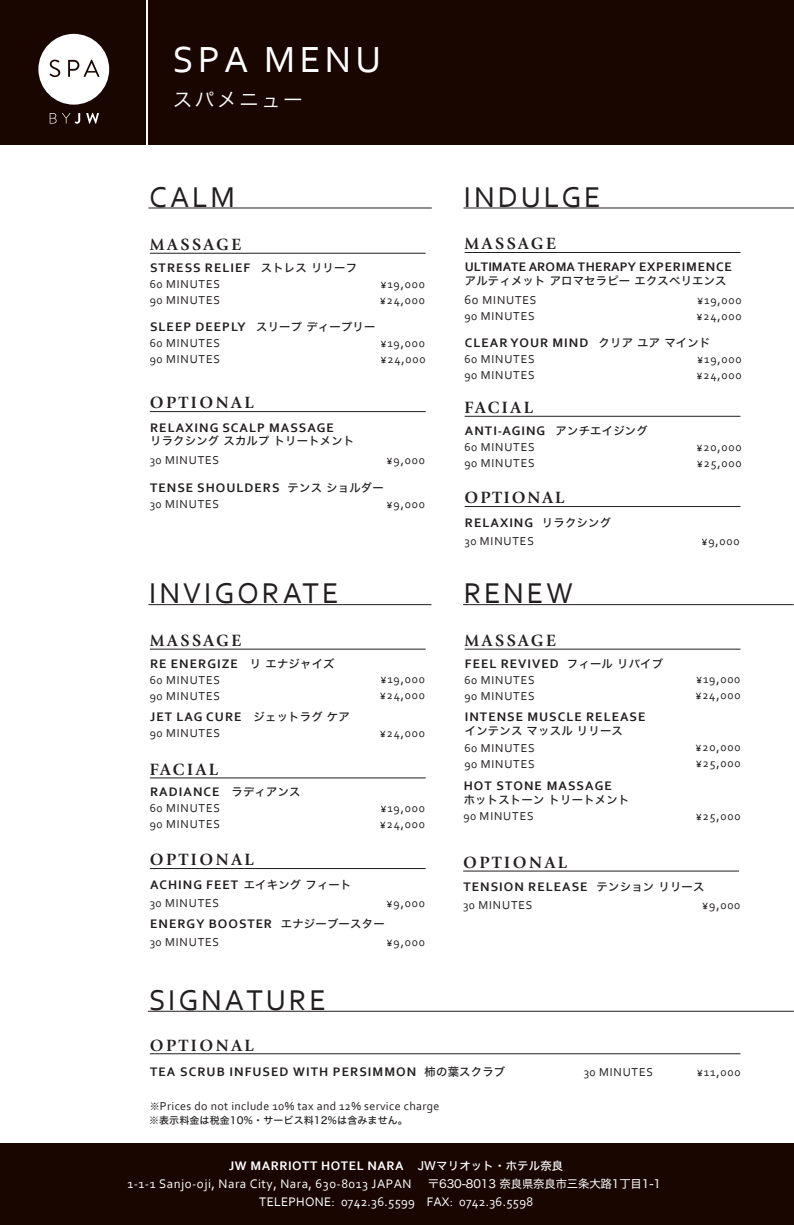
<style>
.page{position:relative;width:794px;height:1225px;background:#fff}
.page>*{position:absolute;margin:0;border:0;box-sizing:border-box;transform-origin:0 0}
.t1{font:38px "Corbel";letter-spacing:.11em;color:#fff}
.t2{font:30px "Corbel";letter-spacing:.09em;color:#231f20}
.t3{font:19.8px "Hira Kaku Std W3";letter-spacing:.11em;color:#fff}
.t4{font:700 17px "Giovanni";letter-spacing:.15em;color:#231f20}
.t5{font:700 17px "Giovanni";letter-spacing:.115em;color:#231f20}
.t6{font:700 13px "Corbel";letter-spacing:.08em;color:#231f20}
.t7{font:13px/18px "Corbel";letter-spacing:.03em;color:#fff}
.t8{font:700 13px "Corbel";color:#231f20}
.t9{font:12px/16px "Corbel";letter-spacing:.07em;color:#231f20}
.t10{font:12px "Corbel";letter-spacing:.03em;color:#231f20}
.t11{font:11.4px "Hira Kaku Std W5";letter-spacing:.02em;color:#231f20}
.t12{font:11.4px "Hira Kaku Std W4";letter-spacing:-.01em;color:#fff}
.t13{font:10px "Hira Kaku Std W5";letter-spacing:.02em;color:#231f20}
.s1{font-family:"Hira Kaku Std W5";font-weight:400;font-size:11.4px}
.s2{font-size:13px}
.s3{font-family:"Hira Kaku Std W5";font-size:10px}
.s4{font-weight:700}
.s5{font-family:"Hira Kaku Std W5";font-size:11.4px}
</style>
<div class="page">
<div style="left:0;top:1143px;width:794px;height:81px;background:#190601"></div>
<div style="left:148px;top:0;width:646px;height:144px;background:#190601"></div>
<div style="left:0;top:0;width:146px;height:144px;background:#190601"></div>
<svg style="left:50px;top:113px;width:30px;height:11px"></svg>
<svg style="left:86px;top:113px;width:13px;height:11px"></svg>
<svg style="left:38px;top:34px;width:71px;height:71px"></svg>
<hr style="left:463px;top:207px;width:331px;height:1px;background:#231f20">
<hr style="left:464px;top:252px;width:276px;height:1px;background:#231f20">
<hr style="left:464px;top:416px;width:276px;height:1px;background:#231f20">
<hr style="left:150px;top:649px;width:276px;height:1px;background:#231f20">
<hr style="left:150px;top:777px;width:276px;height:1px;background:#231f20">
<hr style="left:148px;top:604px;width:283px;height:1px;background:#231f20">
<hr style="left:463px;top:604px;width:330px;height:1px;background:#231f20">
<hr style="left:148px;top:207px;width:284px;height:1px;background:#231f20">
<hr style="left:150px;top:253px;width:276px;height:1px;background:#231f20">
<hr style="left:150px;top:411px;width:276px;height:1px;background:#231f20">
<hr style="left:464px;top:649px;width:276px;height:1px;background:#231f20">
<hr style="left:464px;top:506px;width:276px;height:1px;background:#231f20">
<hr style="left:150px;top:868px;width:276px;height:1px;background:#231f20">
<hr style="left:150px;top:1053px;width:590px;height:1px;background:#231f20">
<hr style="left:463px;top:870px;width:276px;height:1px;background:#231f20">
<hr style="left:148px;top:1011px;width:646px;height:1px;background:#231f20">
<h1 class="t1" style="left:173px;top:36px;width:210px">SPA MENU</h1>
<h3 class="t3" style="left:173px;top:84px;width:132px">スパメニュー</h3>
<h2 class="t2" style="left:149px;top:178px;width:88px">CALM</h2>
<h3 class="t4" style="left:150px;top:235px;width:93px">MASSAGE</h3>
<p class="t6" style="left:150px;top:259px;width:208px">STRESS RELIEF <span class="s1">ストレス リリーフ</span></p>
<p class="t9" style="left:150px;top:275px;width:72px">60 MINUTES</p>
<p class="t9" style="left:380px;top:275px;width:46px">¥19,000</p>
<p class="t9" style="left:150px;top:291px;width:72px">90 MINUTES</p>
<p class="t9" style="left:380px;top:291px;width:47px">¥24,000</p>
<p class="t6" style="left:150px;top:318px;width:227px">SLEEP DEEPLY <span class="s1">スリープ ディープリー</span></p>
<p class="t9" style="left:150px;top:334px;width:72px">60 MINUTES</p>
<p class="t9" style="left:380px;top:334px;width:46px">¥19,000</p>
<p class="t9" style="left:150px;top:350px;width:72px">90 MINUTES</p>
<p class="t9" style="left:380px;top:350px;width:47px">¥24,000</p>
<h3 class="t4" style="left:150px;top:393px;width:105px">OPTIONAL</h3>
<p class="t6" style="left:150px;top:419px;width:185px">RELAXING SCALP MASSAGE</p>
<p class="t11" style="left:150px;top:432px;width:206px">リラクシング スカルプ トリートメント</p>
<p class="t6" style="left:150px;top:479px;width:235px">TENSE SHOULDERS <span class="s1">テンス ショルダー</span></p>
<p class="t9" style="left:150px;top:451px;width:71px">30 MINUTES</p>
<p class="t9" style="left:386px;top:451px;width:40px">¥9,000</p>
<p class="t9" style="left:150px;top:495px;width:71px">30 MINUTES</p>
<p class="t9" style="left:386px;top:495px;width:40px">¥9,000</p>
<h2 class="t2" style="left:464px;top:178px;width:139px">INDULGE</h2>
<h3 class="t4" style="left:464px;top:234px;width:93px">MASSAGE</h3>
<p class="t8" style="left:465px;top:258px;width:268px">ULTIMATE AROMA THERAPY EXPERIMENCE</p>
<p class="t11" style="left:465px;top:272px;width:263px">アルティメット アロマセラピー エクスペリエンス</p>
<p class="t9" style="left:464px;top:292px;width:73px"><span class="s2">60</span> MINUTES</p>
<p class="t9" style="left:697px;top:292px;width:46px">¥19,000</p>
<p class="t9" style="left:464px;top:308px;width:72px">90 MINUTES</p>
<p class="t9" style="left:696px;top:308px;width:47px">¥24,000</p>
<p class="t6" style="left:465px;top:334px;width:247px">CLEAR YOUR MIND <span class="s1">クリア ユア マインド</span></p>
<p class="t9" style="left:464px;top:350px;width:72px">60 MINUTES</p>
<p class="t9" style="left:697px;top:350px;width:46px">¥19,000</p>
<p class="t9" style="left:464px;top:366px;width:72px">90 MINUTES</p>
<p class="t9" style="left:696px;top:366px;width:47px">¥24,000</p>
<h3 class="t4" style="left:464px;top:398px;width:70px">FACIAL</h3>
<p class="t6" style="left:465px;top:422px;width:184px">ANTI-AGING <span class="s1">アンチエイジング</span></p>
<p class="t9" style="left:464px;top:438px;width:72px">60 MINUTES</p>
<p class="t9" style="left:696px;top:438px;width:47px">¥20,000</p>
<p class="t9" style="left:464px;top:454px;width:72px">90 MINUTES</p>
<p class="t9" style="left:697px;top:454px;width:46px">¥25,000</p>
<h3 class="t5" style="left:464px;top:488px;width:101px">OPTIONAL</h3>
<p class="t9" style="left:464px;top:532px;width:71px">30 MINUTES</p>
<p class="t9" style="left:701px;top:532px;width:40px">¥9,000</p>
<p class="t6" style="left:465px;top:514px;width:148px">RELAXING <span class="s1">リラクシング</span></p>
<h2 class="t2" style="left:149px;top:575px;width:191px">INVIGORATE</h2>
<h3 class="t4" style="left:150px;top:630px;width:93px">MASSAGE</h3>
<p class="t6" style="left:150px;top:655px;width:186px">RE ENERGIZE <span class="s1">リ エナジャイズ</span></p>
<p class="t9" style="left:150px;top:671px;width:72px">60 MINUTES<br>90 MINUTES</p>
<p class="t6" style="left:150px;top:709px;width:201px">JET LAG CURE <span class="s1">ジェットラグ ケア</span></p>
<p class="t9" style="left:150px;top:725px;width:72px">90 MINUTES</p>
<h3 class="t4" style="left:150px;top:759px;width:70px">FACIAL</h3>
<p class="t6" style="left:150px;top:784px;width:152px">RADIANCE <span class="s1">ラディアンス</span></p>
<p class="t9" style="left:150px;top:800px;width:72px">60 MINUTES<br>90 MINUTES</p>
<h2 class="t2" style="left:464px;top:575px;width:111px">RENEW</h2>
<h3 class="t4" style="left:464px;top:630px;width:93px">MASSAGE</h3>
<p class="t6" style="left:465px;top:655px;width:200px">FEEL REVIVED <span class="s1">フィール リバイブ</span></p>
<p class="t9" style="left:464px;top:671px;width:72px">60 MINUTES<br>90 MINUTES</p>
<p class="t9" style="left:380px;top:671px;width:47px">¥19,000 ¥24,000</p>
<p class="t9" style="left:695px;top:671px;width:47px">¥19,000 ¥24,000</p>
<p class="t9" style="left:380px;top:725px;width:47px">¥24,000</p>
<p class="t9" style="left:380px;top:800px;width:47px">¥19,000 ¥24,000</p>
<p class="t6" style="left:465px;top:709px;width:182px">INTENSE MUSCLE RELEASE</p>
<p class="t11" style="left:465px;top:722px;width:159px">インテンス マッスル リリース</p>
<p class="t9" style="left:464px;top:739px;width:72px">60 MINUTES<br>90 MINUTES</p>
<p class="t9" style="left:695px;top:739px;width:47px">¥20,000 ¥25,000</p>
<p class="t6" style="left:464px;top:777px;width:150px">HOT STONE MASSAGE</p>
<p class="t11" style="left:464px;top:790px;width:167px">ホットストーン トリートメント</p>
<p class="t9" style="left:463px;top:808px;width:72px">90 MINUTES</p>
<p class="t9" style="left:696px;top:808px;width:46px">¥25,000</p>
<h3 class="t4" style="left:150px;top:850px;width:105px">OPTIONAL</h3>
<p class="t6" style="left:150px;top:876px;width:203px">ACHING FEET <span class="s1">エイキング フィート</span></p>
<p class="t9" style="left:150px;top:894px;width:71px">30 MINUTES</p>
<p class="t9" style="left:386px;top:894px;width:40px">¥9,000</p>
<p class="t6" style="left:150px;top:915px;width:236px">ENERGY BOOSTER <span class="s1">エナジーブースター</span></p>
<p class="t9" style="left:150px;top:933px;width:71px">30 MINUTES</p>
<h2 class="t2" style="left:149px;top:981px;width:178px">SIGNATURE</h2>
<h3 class="t4" style="left:150px;top:1035px;width:105px">OPTIONAL</h3>
<p class="t9" style="left:387px;top:933px;width:40px">¥9,000</p>
<h3 class="t4" style="left:463px;top:852px;width:105px">OPTIONAL</h3>
<p class="t9" style="left:463px;top:897px;width:71px">30 MINUTES</p>
<p class="t9" style="left:702px;top:897px;width:40px">¥9,000</p>
<p class="t6" style="left:463px;top:878px;width:242px">TENSION RELEASE <span class="s1">テンション リリース</span></p>
<p class="t6" style="left:150px;top:1063px;width:357px">TEA SCRUB INFUSED WITH PERSIMMON <span class="s1">柿の葉スクラブ</span></p>
<p class="t9" style="left:697px;top:1064px;width:45px">¥11,000</p>
<p class="t9" style="left:584px;top:1064px;width:71px">30 MINUTES</p>
<p class="t10" style="left:150px;top:1098px;width:291px"><span class="s3">※</span>Prices do not include 10% tax and 12% service charge</p>
<p class="t13" style="left:149px;top:1112px;width:260px">※表示料金は税金10%・サービス料12%は含みません。</p>
<p class="t7" style="left:127px;top:1156px;width:437px;text-indent:102px"><span class="s4">JW MARRIOTT HOTEL NARA</span> <span class="s5">JWマリオット・ホテル奈良<br></span>1-1-1 Sanjo-oji, Nara City, Nara, 630-8013 JAPAN</p>
<p class="t12" style="left:428px;top:1174px;width:235px">〒630-8013 奈良県奈良市三条大路1丁目1-1</p>
<p class="t7" style="left:259px;top:1192px;width:275px">TELEPHONE: 0742.36.5599 FAX: 0742.36.5598</p>
</div>
